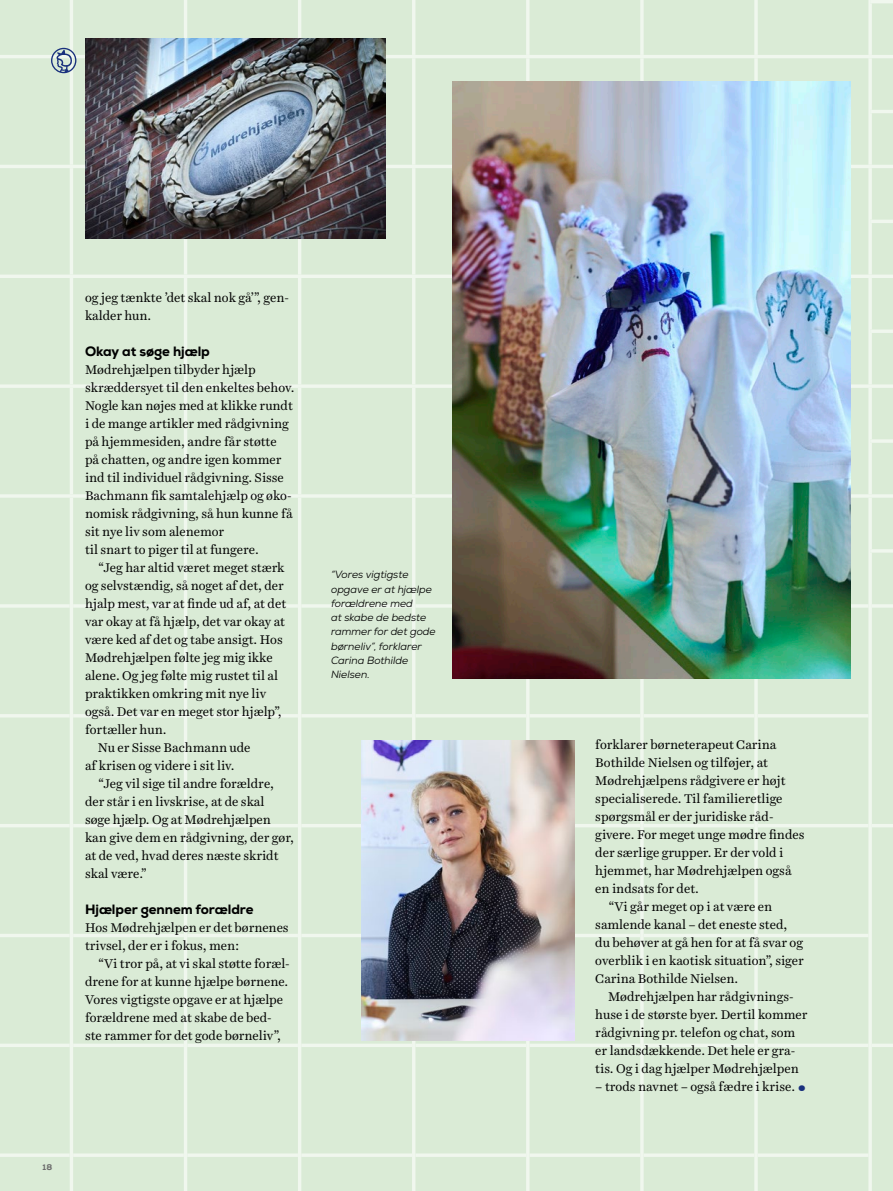
<style>
.page{position:relative;width:893px;height:1191px;background:#fff}
.page>*{position:absolute;margin:0;border:0;box-sizing:border-box;transform-origin:0 0}
._20-body_ind_redakti{font:900 30px "Nexa";color:#19307d}
._20-body_mellemrubri{font:800 13.5px "Nexa";letter-spacing:-.005em;color:#000}
._20-body_ind_redakti-2{font:12.75px/18px "Harriet Text";letter-spacing:-.005em;color:#000}
._20-body_redaktionel{font:12.75px/18px "Harriet Text";letter-spacing:-.005em;color:#000}
._50-image-caption{font:italic 10.5px/14.2px "Nexa";letter-spacing:-.005em;color:#000}
._70-special_pagina{font:800 8.25px "Nexa";color:#6d6d6d}
</style>
<div class="page">
<img style="left:0;top:0;width:893px;height:1191px">
<p class="_20-body_ind_redakti-2" style="left:85px;top:288px;width:205px">og jeg tænkte ’det skal nok gå’”, gen&shy;kalder hun.</p>
<p class="_20-body_mellemrubri" style="left:85px;top:342px;width:126px">Okay at søge hjælp</p>
<p class="_20-body_redaktionel" style="left:85px;top:360px;width:211px">Mødrehjælpen tilbyder hjælp skræddersyet til den enkeltes behov.<br>Nogle kan nøjes med at klikke rundt i de mange artikler med rådgivning på hjemmesiden, andre får støtte<br>på chatten, og andre igen kommer ind til individuel rådgivning. Sisse Bachmann fik samtalehjælp og øko&shy;nomisk rådgivning, så hun kunne få sit nye liv som alenemor<br>til snart to piger til at fungere.</p>
<p class="_20-body_ind_redakti-2" style="left:85px;top:558px;width:203px;text-indent:13px">“Jeg har altid været meget stærk og selvstændig, så noget af det, der hjalp mest, var at finde ud af, at det var okay at få hjælp, det var okay at være ked af det og tabe ansigt. Hos<br>Mødrehjælpen følte jeg mig ikke alene. Og jeg følte mig rustet til al praktikken omkring mit nye liv også. Det var en meget stor hjælp”, fortæller hun.</p>
<p class="_20-body_ind_redakti-2" style="left:85px;top:738px;width:167px;text-indent:13px">Nu er Sisse Bachmann ude af krisen og videre i sit liv.</p>
<p class="_20-body_ind_redakti-2" style="left:85px;top:774px;width:210px;text-indent:13px">“Jeg vil sige til andre forældre, der står i en livskrise, at de skal<br>søge hjælp. Og at Mødrehjælpen kan give dem en rådgivning, der gør, at de ved, hvad deres næste skridt skal være.”</p>
<p class="_20-body_mellemrubri" style="left:85px;top:900px;width:170px">Hjælper gennem forældre</p>
<p class="_20-body_redaktionel" style="left:85px;top:918px;width:205px">Hos Mødrehjælpen er det børnenes trivsel, der er i fokus, men:</p>
<p class="_20-body_ind_redakti-2" style="left:85px;top:954px;width:206px;text-indent:13px">“Vi tror på, at vi skal støtte foræl&shy;drene for at kunne hjælpe børnene.<br>Vores vigtigste opgave er at hjælpe forældrene med at skabe de bed&shy;ste rammer for det gode børneliv”,</p>
<p class="_50-image-caption" style="left:331px;top:567px;width:106px">“Vores vigtigste opgave er at hjælpe forældrene med<br>at skabe de bedste rammer for det gode børneliv”, forklarer<br>Carina Bothilde<br>Nielsen.</p>
<p class="_70-special_pagina" style="left:43px;top:1161px;width:11px">18</p>
<p class="_20-body_ind_redakti-2" style="left:595px;top:735px;width:211px">forklarer børneterapeut Carina<br>Bothilde Nielsen og tilføjer, at<br>Mødrehjælpens rådgivere er højt specialiserede. Til familieretlige spørgsmål er der juridiske råd&shy;givere. For meget unge mødre findes der særlige grupper. Er der vold i hjemmet, har Mødrehjælpen også en indsats for det.</p>
<p class="_20-body_ind_redakti-2" style="left:595px;top:897px;width:210px;text-indent:13px">“Vi går meget op i at være en samlende kanal – det eneste sted, du behøver at gå hen for at få svar og overblik i en kaotisk situation”, siger<br>Carina Bothilde Nielsen.</p>
<p class="_20-body_ind_redakti-2" style="left:595px;top:987px;width:214px;text-indent:13px">Mødrehjælpen har rådgivnings&shy;huse i de største byer. Dertil kommer rådgivning pr. telefon og chat, som er landsdækkende. Det hele er gra&shy;tis. Og i dag hjælper Mødrehjælpen</p>
<p class="_20-body_ind_redakti-2" style="left:595px;top:1077px;width:201px">– trods navnet – også fædre i krise.</p>
<p class="_20-body_ind_redakti" style="left:797px;top:1067px;width:10px">·</p>
</div>
